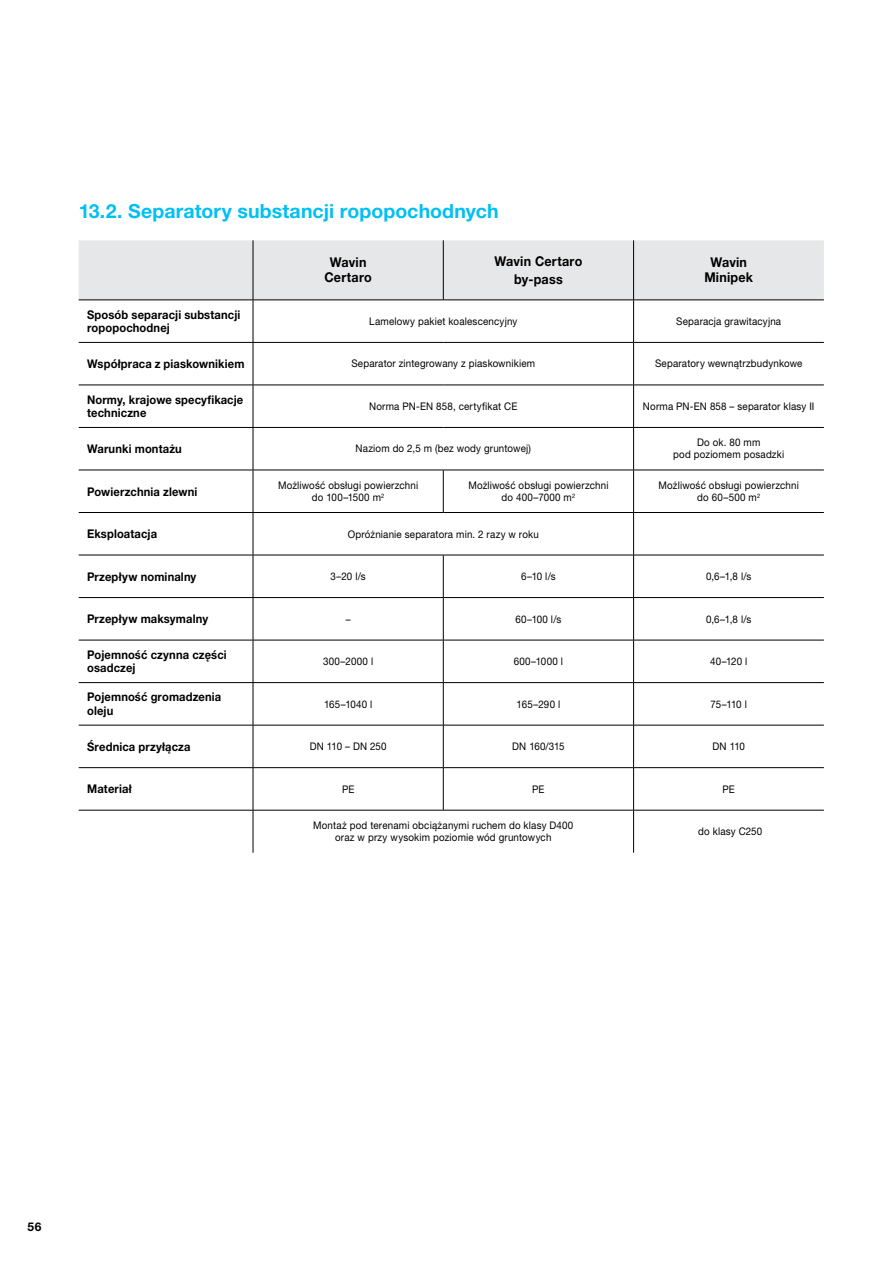
<style>
.page{position:relative;width:893px;height:1263px;background:#fff}
.page>*{position:absolute;margin:0;border:0;box-sizing:border-box;transform-origin:0 0}
.t1{font:700 19.5px "Helvetica Neue LT Pro";letter-spacing:.005em;color:#00c0f3}
.t2{font:700 13.5px/15px "Helvetica Neue LT Pro";letter-spacing:.02em;color:#000;text-align:center;scale:.93 1}
.t3{font:700 12px/13.5px "Helvetica Neue LT Pro";letter-spacing:.01em;color:#000;scale:.93 1}
.t4{font:700 12px "Helvetica Neue LT Pro";letter-spacing:.01em;color:#000}
.t5{font:10.5px/12px "Helvetica Neue LT Pro";letter-spacing:.015em;color:#000;text-align:center;scale:.93 1}
</style>
<div class="page">
<div style="left:79px;top:240px;width:745px;height:60px;background:#e6e7e8"></div>
<hr style="left:253px;top:240px;width:1px;height:60px;background:#000">
<hr style="left:443px;top:240px;width:1px;height:60px;background:#000">
<hr style="left:633px;top:240px;width:1px;height:60px;background:#000">
<hr style="left:79px;top:300px;width:174px;height:1px;background:#000">
<hr style="left:253px;top:300px;width:190px;height:1px;background:#000">
<hr style="left:253px;top:300px;width:1px;height:42px;background:#000">
<hr style="left:443px;top:300px;width:191px;height:1px;background:#000">
<hr style="left:634px;top:300px;width:190px;height:1px;background:#000">
<hr style="left:633px;top:300px;width:1px;height:42px;background:#000">
<hr style="left:79px;top:342px;width:174px;height:1px;background:#000">
<hr style="left:253px;top:342px;width:190px;height:1px;background:#000">
<hr style="left:253px;top:343px;width:1px;height:42px;background:#000">
<hr style="left:443px;top:342px;width:191px;height:1px;background:#000">
<hr style="left:634px;top:342px;width:190px;height:1px;background:#000">
<hr style="left:633px;top:343px;width:1px;height:42px;background:#000">
<hr style="left:79px;top:385px;width:174px;height:1px;background:#000">
<hr style="left:253px;top:385px;width:190px;height:1px;background:#000">
<hr style="left:253px;top:385px;width:1px;height:42px;background:#000">
<hr style="left:443px;top:385px;width:191px;height:1px;background:#000">
<hr style="left:634px;top:385px;width:190px;height:1px;background:#000">
<hr style="left:633px;top:385px;width:1px;height:42px;background:#000">
<hr style="left:79px;top:427px;width:174px;height:1px;background:#000">
<hr style="left:253px;top:427px;width:190px;height:1px;background:#000">
<hr style="left:253px;top:428px;width:1px;height:42px;background:#000">
<hr style="left:443px;top:427px;width:191px;height:1px;background:#000">
<hr style="left:634px;top:427px;width:190px;height:1px;background:#000">
<hr style="left:633px;top:428px;width:1px;height:42px;background:#000">
<hr style="left:79px;top:470px;width:174px;height:1px;background:#000">
<hr style="left:253px;top:470px;width:190px;height:1px;background:#000">
<hr style="left:253px;top:470px;width:1px;height:42px;background:#000">
<hr style="left:443px;top:470px;width:191px;height:1px;background:#000">
<hr style="left:443px;top:470px;width:1px;height:42px;background:#000">
<hr style="left:634px;top:470px;width:190px;height:1px;background:#000">
<hr style="left:633px;top:470px;width:1px;height:42px;background:#000">
<hr style="left:79px;top:512px;width:174px;height:1px;background:#000">
<hr style="left:253px;top:512px;width:190px;height:1px;background:#000">
<hr style="left:253px;top:513px;width:1px;height:42px;background:#000">
<hr style="left:443px;top:512px;width:191px;height:1px;background:#000">
<hr style="left:634px;top:512px;width:190px;height:1px;background:#000">
<hr style="left:633px;top:513px;width:1px;height:42px;background:#000">
<hr style="left:79px;top:555px;width:174px;height:1px;background:#000">
<hr style="left:253px;top:555px;width:190px;height:1px;background:#000">
<hr style="left:253px;top:555px;width:1px;height:42px;background:#000">
<hr style="left:443px;top:555px;width:191px;height:1px;background:#000">
<hr style="left:443px;top:555px;width:1px;height:42px;background:#000">
<hr style="left:634px;top:555px;width:190px;height:1px;background:#000">
<hr style="left:633px;top:555px;width:1px;height:42px;background:#000">
<hr style="left:79px;top:597px;width:174px;height:1px;background:#000">
<hr style="left:253px;top:597px;width:190px;height:1px;background:#000">
<hr style="left:253px;top:598px;width:1px;height:42px;background:#000">
<hr style="left:443px;top:597px;width:191px;height:1px;background:#000">
<hr style="left:443px;top:598px;width:1px;height:42px;background:#000">
<hr style="left:634px;top:597px;width:190px;height:1px;background:#000">
<hr style="left:633px;top:598px;width:1px;height:42px;background:#000">
<hr style="left:79px;top:640px;width:174px;height:1px;background:#000">
<hr style="left:253px;top:640px;width:190px;height:1px;background:#000">
<hr style="left:253px;top:640px;width:1px;height:42px;background:#000">
<hr style="left:443px;top:640px;width:191px;height:1px;background:#000">
<hr style="left:443px;top:640px;width:1px;height:42px;background:#000">
<hr style="left:634px;top:640px;width:190px;height:1px;background:#000">
<hr style="left:633px;top:640px;width:1px;height:42px;background:#000">
<hr style="left:79px;top:682px;width:174px;height:1px;background:#000">
<hr style="left:253px;top:682px;width:190px;height:1px;background:#000">
<hr style="left:253px;top:683px;width:1px;height:42px;background:#000">
<hr style="left:443px;top:682px;width:191px;height:1px;background:#000">
<hr style="left:443px;top:683px;width:1px;height:42px;background:#000">
<hr style="left:634px;top:682px;width:190px;height:1px;background:#000">
<hr style="left:633px;top:683px;width:1px;height:42px;background:#000">
<hr style="left:79px;top:725px;width:174px;height:1px;background:#000">
<hr style="left:253px;top:725px;width:190px;height:1px;background:#000">
<hr style="left:253px;top:725px;width:1px;height:42px;background:#000">
<hr style="left:443px;top:725px;width:191px;height:1px;background:#000">
<hr style="left:443px;top:725px;width:1px;height:42px;background:#000">
<hr style="left:634px;top:725px;width:190px;height:1px;background:#000">
<hr style="left:633px;top:725px;width:1px;height:42px;background:#000">
<hr style="left:79px;top:767px;width:174px;height:1px;background:#000">
<hr style="left:253px;top:767px;width:190px;height:1px;background:#000">
<hr style="left:253px;top:768px;width:1px;height:42px;background:#000">
<hr style="left:443px;top:767px;width:191px;height:1px;background:#000">
<hr style="left:443px;top:768px;width:1px;height:42px;background:#000">
<hr style="left:634px;top:767px;width:190px;height:1px;background:#000">
<hr style="left:633px;top:768px;width:1px;height:42px;background:#000">
<hr style="left:79px;top:810px;width:174px;height:1px;background:#000">
<hr style="left:253px;top:810px;width:190px;height:1px;background:#000">
<hr style="left:253px;top:810px;width:1px;height:43px;background:#000">
<hr style="left:443px;top:810px;width:191px;height:1px;background:#000">
<hr style="left:634px;top:810px;width:190px;height:1px;background:#000">
<hr style="left:633px;top:810px;width:1px;height:43px;background:#000">
<h1 class="t1" style="left:79px;top:199px;width:421px">13.2. Separatory substancji ropopochodnych</h1>
<p class="t2" style="left:324px;top:255px;width:52px">Wavin<br>Certaro</p>
<p class="t2" style="left:494px;top:253px;width:96px;line-height:17.1px">Wavin Certaro by-pass</p>
<p class="t2" style="left:704px;top:255px;width:54px">Wavin<br>Minipek</p>
<p class="t3" style="left:87px;top:307px;width:166px">Sposób separacji substancji ropopochodnej</p>
<p class="t5" style="left:369px;top:315px;width:161px">Lamelowy pakiet koalescencyjny</p>
<p class="t5" style="left:676px;top:315px;width:114px">Separacja grawitacyjna</p>
<p class="t3" style="left:87px;top:357px;width:171px">Współpraca z piaskownikiem</p>
<p class="t5" style="left:351px;top:357px;width:199px">Separator zintegrowany z piaskownikiem</p>
<p class="t5" style="left:655px;top:357px;width:160px">Separatory wewnątrzbudynkowe</p>
<p class="t3" style="left:87px;top:392px;width:169px">Normy, krajowe specyfikacje techniczne</p>
<p class="t5" style="left:369px;top:400px;width:161px">Norma PN-EN 858, certyfikat CE</p>
<p class="t5" style="left:643px;top:400px;width:186px">Norma PN-EN 858 – separator klasy II</p>
<p class="t3" style="left:87px;top:442px;width:103px">Warunki montażu</p>
<p class="t5" style="left:356px;top:443px;width:190px">Naziom do 2,5 m (bez wody gruntowej)</p>
<p class="t5" style="left:673px;top:437px;width:121px">Do ok. 80 mm<br>pod poziomem posadzki</p>
<p class="t3" style="left:87px;top:484px;width:120px">Powierzchnia zlewni</p>
<p class="t5" style="left:278px;top:479px;width:152px">Możliwość obsługi powierzchni do 100–1500 m<sup>2</sup></p>
<p class="t5" style="left:468px;top:479px;width:152px">Możliwość obsługi powierzchni do 400–7000 m<sup>2</sup></p>
<p class="t5" style="left:659px;top:479px;width:152px">Możliwość obsługi powierzchni do 60–500 m<sup>2</sup></p>
<p class="t3" style="left:87px;top:527px;width:77px">Eksploatacja</p>
<p class="t5" style="left:348px;top:528px;width:207px">Opróżnianie separatora min. 2 razy w roku</p>
<p class="t3" style="left:87px;top:569px;width:119px">Przepływ nominalny</p>
<p class="t5" style="left:330px;top:570px;width:40px">3–20 l/s</p>
<p class="t5" style="left:521px;top:570px;width:39px">6–10 l/s</p>
<p class="t5" style="left:706px;top:570px;width:50px">0,6–1,8 l/s</p>
<p class="t3" style="left:87px;top:612px;width:132px">Przepływ maksymalny</p>
<p class="t5" style="left:346px;top:613px;width:7px">–</p>
<p class="t5" style="left:515px;top:613px;width:51px">60–100 l/s</p>
<p class="t5" style="left:706px;top:613px;width:50px">0,6–1,8 l/s</p>
<p class="t3" style="left:87px;top:648px;width:152px">Pojemność czynna części osadczej</p>
<p class="t5" style="left:323px;top:655px;width:55px">300–2000 l</p>
<p class="t5" style="left:514px;top:655px;width:54px">600–1000 l</p>
<p class="t5" style="left:710px;top:655px;width:42px">40–120 l</p>
<p class="t3" style="left:87px;top:690px;width:146px">Pojemność gromadzenia oleju</p>
<p class="t5" style="left:324px;top:698px;width:53px">165–1040 l</p>
<p class="t5" style="left:517px;top:698px;width:48px">165–290 l</p>
<p class="t5" style="left:711px;top:698px;width:40px">75–110 l</p>
<p class="t3" style="left:87px;top:739px;width:113px">Średnica przyłącza</p>
<p class="t5" style="left:310px;top:740px;width:84px">DN 110 – DN 250</p>
<p class="t5" style="left:512px;top:740px;width:58px">DN 160/315</p>
<p class="t5" style="left:713px;top:740px;width:36px">DN 110</p>
<p class="t3" style="left:87px;top:782px;width:49px">Materiał</p>
<p class="t5" style="left:342px;top:783px;width:15px">PE</p>
<p class="t5" style="left:532px;top:783px;width:15px">PE</p>
<p class="t5" style="left:723px;top:783px;width:15px">PE</p>
<p class="t5" style="left:313px;top:819px;width:281px">Montaż pod terenami obciążanymi ruchem do klasy D400 oraz w przy wysokim poziomie wód gruntowych</p>
<p class="t5" style="left:698px;top:825px;width:70px">do klasy C250</p>
<p class="t4" style="left:28px;top:1219px;width:15px">56</p>
</div>
